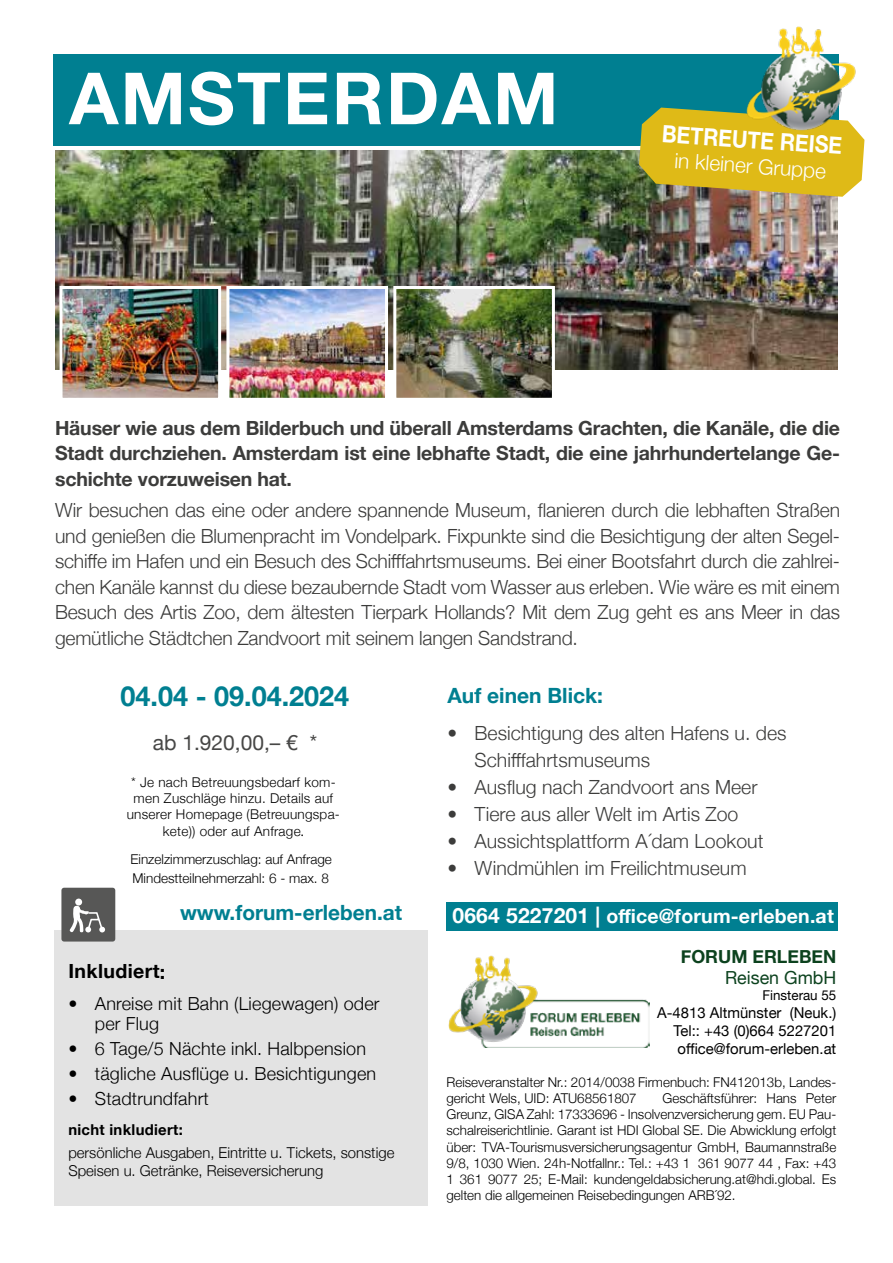
<style>
.page{position:relative;width:893px;height:1263px;background:#fff}
.page>*{position:absolute;margin:0;border:0;box-sizing:border-box;transform-origin:0 0}
.t1{font:700 72px "Helvetica Neue";letter-spacing:.03em;color:#fff}
.t2{font:700 27.6px "Helvetica Neue";color:#007f91}
.t3{font:700 23.85px "Helvetica Neue";color:#fff;scale:.89 1}
.t4{font:700 21px "Helvetica Neue";color:#007f91}
.t5{font:300 21px "Helvetica Neue";color:#fff}
.t6{font:21px "Helvetica Neue";color:#474746}
.t7{font:300 19.5px/25.5px "Helvetica Neue";color:#3c3c3b}
.t8{font:700 19.5px/25.5px "Helvetica Neue";letter-spacing:-.01em;color:#3c3c3b;text-align:justify}
.t9{font:700 19.5px "Helvetica Neue";letter-spacing:.01em;color:#fff}
.t10{font:700 19.5px "Helvetica Neue";letter-spacing:.02em;color:#000}
.t11{font:300 18px/20.5px "Helvetica Neue";letter-spacing:.01em;color:#000}
.t12{font:700 18px "Helvetica Neue";color:#0c421e}
.t13{font:18px "Helvetica Neue";color:#0c421e}
.t14{font:300 15px/18px "Helvetica Neue";color:#000}
.t15{font:15px/18px "Helvetica Neue";color:#000;text-align:justify}
.t16{font:700 15px "Helvetica Neue";letter-spacing:.02em;color:#000}
.t17{font:300 13.5px/16.2px "Helvetica Neue";color:#000}
.t18{font:300 13.5px/16.2px "Helvetica Neue";letter-spacing:.02em;color:#000;text-align:center}
.t19{font:13.5px "Helvetica Neue";color:#000}
.s1{font-family:"Myriad Pro";font-weight:400}
.s2{font-size:21px}
</style>
<div class="page">
<div style="left:53px;top:54px;width:786px;height:91px;background:#007f91"></div>
<div style="left:446px;top:902px;width:392px;height:28px;background:#007f91"></div>
<img style="left:55px;top:151px;width:783px;height:219px">
<div style="left:54px;top:930px;width:373px;height:276px;background:#e3e3e3"></div>
<div style="left:61px;top:888px;width:54px;height:53px;background:#575756;border-radius:3px"></div>
<div style="left:75px;top:898px;width:7px;height:7px;background:#fff;border-radius:50%"></div>
<svg style="left:70px;top:906px;width:35px;height:26px"></svg>
<img style="left:397px;top:290px;width:154px;height:107px">
<div style="left:393px;top:286px;width:162px;height:115px;border:3px solid #fff"></div>
<img style="left:230px;top:290px;width:154px;height:107px">
<div style="left:226px;top:286px;width:162px;height:115px;border:3px solid #fff"></div>
<img style="left:64px;top:290px;width:153px;height:107px">
<div style="left:60px;top:286px;width:161px;height:115px;border:3px solid #fff"></div>
<svg style="left:639px;top:108px;width:225px;height:89px;background:#d0b327"></svg>
<img style="left:746px;top:26px;width:112px;height:106px">
<img style="left:448px;top:956px;width:202px;height:91px">
<h1 class="t1" style="left:69px;top:42px;width:491px">AMSTERDAM</h1>
<p class="t3" style="left:663px;top:115px;width:204px;rotate:4deg">BETREUTE REISE</p>
<p class="t5" style="left:676px;top:143px;width:153px;rotate:4deg">in kleiner Gruppe</p>
<p class="t8" style="left:55px;top:416px;width:786px">Häuser wie aus dem Bilderbuch und überall Amsterdams Grachten, die Kanäle, die die Stadt durchziehen. Amsterdam ist eine lebhafte Stadt, die eine jahrhundertelange Ge&shy;schichte vorzuweisen hat.</p>
<p class="t7" style="left:55px;top:496px;width:786px;text-align:justify">Wir besuchen das eine oder andere spannende Museum, flanieren durch die lebhaften Straßen und genießen die Blumenpracht im Vondelpark. Fixpunkte sind die Besichtigung der alten Segel&shy;schiffe im Hafen und ein Besuch des Schifffahrtsmuseums. Bei einer Bootsfahrt durch die zahlrei&shy;chen Kanäle kannst du diese bezaubernde Stadt vom Wasser aus erleben. Wie wäre es mit einem Besuch des Artis Zoo, dem ältesten Tierpark Hollands? Mit dem Zug geht es ans Meer in das gemütliche Städtchen Zandvoort mit seinem langen Sandstrand.</p>
<h2 class="t2" style="left:121px;top:674px;width:230px">04.04 - 09.04.2024</h2>
<p class="t6" style="left:153px;top:728px;width:166px">ab 1.920,00,– € *</p>
<p class="t18" style="left:127px;top:773px;width:215px">* Je nach Betreuungsbedarf kom&shy;men Zuschläge hinzu. Details auf unserer Homepage (Betreuungspa&shy;kete)) oder auf Anfrage<span class="s1">.</span></p>
<p class="t17" style="left:131px;top:850px;width:203px">Einzelzimmerzuschlag: auf Anfrage</p>
<p class="t17" style="left:132px;top:869px;width:198px">Mindestteilnehmerzahl: 6 - max. 8</p>
<p class="t4" style="left:180px;top:896px;width:224px">www.forum-erleben.at</p>
<p class="t10" style="left:68px;top:955px;width:99px">Inkludiert:</p>
<p class="t11" style="left:95px;top:992px;width:286px;text-indent:-26px">• Anreise mit Bahn (Liegewagen) oder per Flug</p>
<p class="t11" style="left:68px;top:1037px;width:299px">• 6 Tage/5 Nächte inkl. Halbpension</p>
<p class="t11" style="left:68px;top:1062px;width:309px">• tägliche Ausflüge u. Besichtigungen</p>
<p class="t11" style="left:68px;top:1087px;width:142px">• Stadtrundfahrt</p>
<p class="t16" style="left:68px;top:1118px;width:116px">nicht inkludiert:</p>
<p class="t14" style="left:68px;top:1142px;width:328px">persönliche Ausgaben, Eintritte u. Tickets, sonstige<br>Speisen u. Getränke, Reiseversicherung</p>
<p class="t4" style="left:448px;top:679px;width:157px">Auf einen Blick:</p>
<p class="t7" style="left:475px;top:718px;width:314px;line-height:27px;text-indent:-27px">• Besichtigung des alten Hafens u. des<br>Schifffahrtsmuseums</p>
<p class="t7" style="left:448px;top:773px;width:311px">• Ausflug nach Zandvoort ans Meer</p>
<p class="t7" style="left:448px;top:800px;width:292px">• Tiere aus aller Welt im Artis Zoo</p>
<p class="t7" style="left:448px;top:827px;width:317px">• Aussichtsplattform A´dam Lookout</p>
<p class="t7" style="left:448px;top:854px;width:301px">• Windmühlen im Freilichtmuseum</p>
<p class="t9" style="left:453px;top:900px;width:383px"><span class="s2">0664 5227201 |</span> office@forum-erleben.at</p>
<p class="t12" style="left:681px;top:942px;width:157px">FORUM ERLEBEN</p>
<p class="t13" style="left:725px;top:965px;width:113px">Reisen GmbH</p>
<p class="t19" style="left:762px;top:986px;width:75px">Finsterau 55</p>
<p class="t15" style="left:674px;top:1005px;width:164px;text-indent:-16px">A-4813 Altmünster (Neuk.)<br>Tel:: +43 (0)664 5227201 office@forum-erleben.at</p>
<p class="t17" style="left:446px;top:1073px;width:391px">Reiseveranstalter Nr.: 2014/0038 Firmenbuch: FN412013b, Landes&shy;gericht Wels, UID: ATU68561807</p>
<p class="t17" style="left:446px;top:1089px;width:391px;text-align:justify;text-indent:216px">Geschäftsführer: Hans Peter Greunz, GISA Zahl: 17333696 - Insolvenzversicherung gem. EU Pau&shy;schalreiserichtlinie. Garant ist HDI Global SE. Die Abwicklung erfolgt über: TVA-Tourismusversicherungsagentur GmbH, Baumannstraße 9/8, 1030 Wien. 24h-Notfallnr.: Tel.: +43 1 361 9077 44 , Fax: +43<br>1 361 9077 25; E-Mail: kundengeldabsicherung.at@hdi.global. Es gelten die allgemeinen Reisebedingungen ARB´92.</p>
</div>
